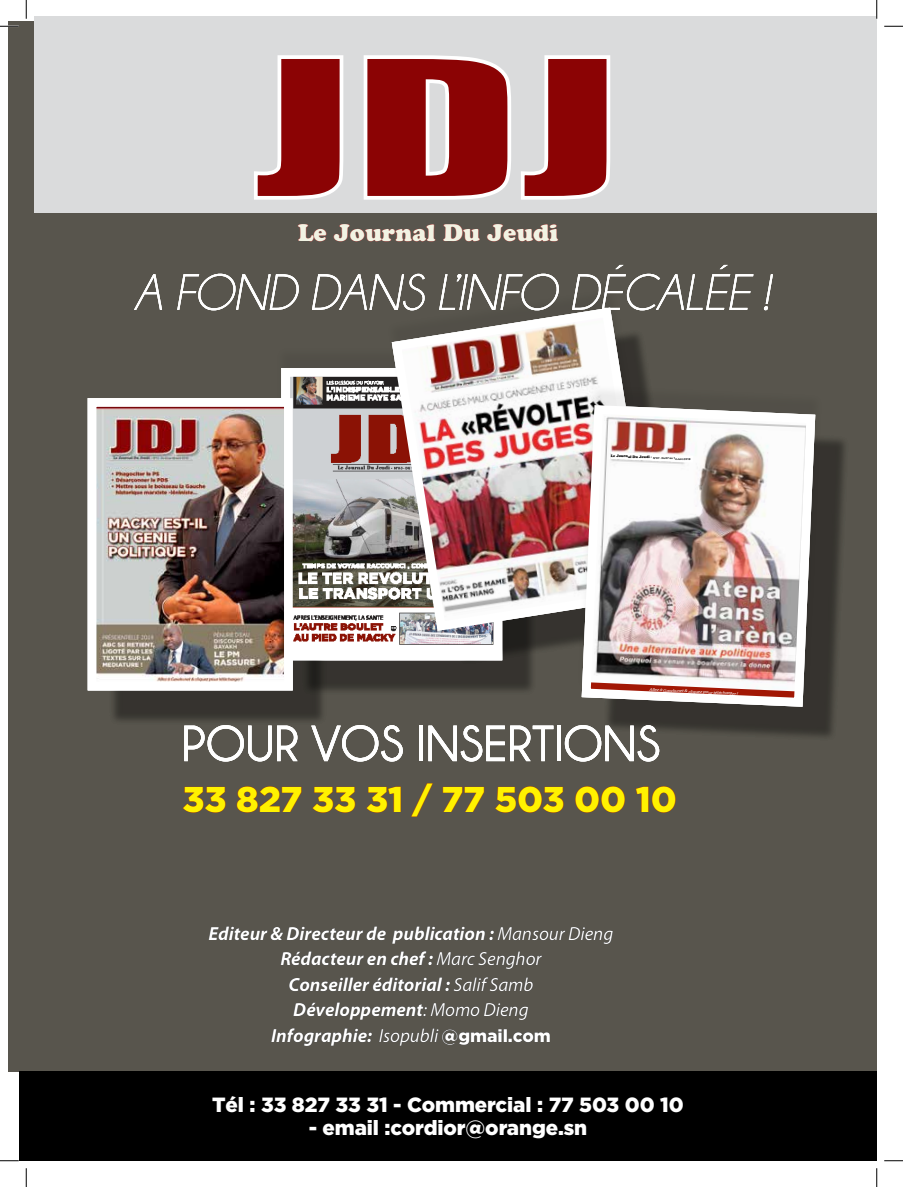
<style>
.page{position:relative;width:903px;height:1187px;background:#fff}
.page>*{position:absolute;margin:0;border:0;box-sizing:border-box;transform-origin:0 0}
.t1{font:italic 51.62px "Champagne&Limousines";letter-spacing:-.005em;color:#fff}
.t2{font:700 51.12px "Champagne&Limousines";letter-spacing:-.005em;color:#fff}
.t3{font:900 35.75px "Gotham";letter-spacing:-.005em;color:#fff200}
.t4{font:23.75px "Cooper Black Std";color:#f1f3e3}
.t5{font:900 20.5px "Gotham";letter-spacing:-.005em;color:#fff}
.t6{font:italic 700 19px/25.5px "Myriad Pro";letter-spacing:-.005em;color:#fff;text-align:center}
.t7{font:italic 4.25px "Myriad Pro";color:#fff;scale:1.22 1}
.t8{font:700 2.75px "Aileron";color:#000}
.s1{font-family:"Cooper Black Std";font-weight:400;font-size:3.5px}
.s2{font-weight:400}
.s3{font-family:"Gotham";font-weight:900;font-style:normal;font-size:17.5px}
</style>
<div class="page">
<div style="left:9px;top:21px;width:868px;height:1050px;background:#58554d"></div>
<img style="left:98px;top:408px;width:177px;height:272px">
<div style="left:302px;top:389px;width:235px;height:306px;background:#000;opacity:.22"></div>
<div style="left:413px;top:329px;width:277px;height:335px;background:#000;opacity:.22"></div>
<div style="left:603px;top:426px;width:246px;height:315px;background:#000;opacity:.22"></div>
<div style="left:108px;top:419px;width:219px;height:306px;background:#000;opacity:.22"></div>
<div style="left:34px;top:16px;width:843px;height:196px;background:#dadbdc"></div>
<div style="left:275px;top:347px;width:235px;height:306px;background:#000;opacity:.07"></div>
<svg style="left:291px;top:378px;width:201px;height:272px;background:#a59794"></svg>
<div style="left:281px;top:368px;width:221px;height:292px;border:9px solid #fff"></div>
<div style="left:386px;top:287px;width:277px;height:336px;background:#58554d"></div>
<img style="left:387px;top:307px;width:260px;height:329px">
<div style="left:576px;top:384px;width:247px;height:315px;background:#000;opacity:.07"></div>
<img style="left:577px;top:400px;width:243px;height:311px">
<div style="left:88px;top:398px;width:205px;height:292px;border:9px solid #fff"></div>
<svg style="left:254px;top:55px;width:356px;height:145px"></svg>
<div style="left:19px;top:1071px;width:858px;height:89px;background:#000"></div>
<svg style="left:0;top:25px;width:19px;height:2px"></svg>
<svg style="left:884px;top:25px;width:19px;height:2px"></svg>
<svg style="left:0;top:1160px;width:19px;height:1px"></svg>
<svg style="left:884px;top:1160px;width:19px;height:1px"></svg>
<svg style="left:25px;top:0;width:2px;height:19px"></svg>
<svg style="left:25px;top:1168px;width:2px;height:18px"></svg>
<svg style="left:876px;top:0;width:1px;height:19px"></svg>
<svg style="left:876px;top:1168px;width:1px;height:18px"></svg>
<p class="t4" style="left:298px;top:219px;width:262px">Le Journal Du Jeudi</p>
<h1 class="t1" style="left:134px;top:263px;width:636px">A FOND DANS L’INFO DÉCALÉE !</h1>
<p class="t8" style="left:611px;top:453px;width:81px;rotate:3deg"><span class="s1">Le Journal Du Jeudi -</span> N°07 - Du 07 au 14 Juin 2018</p>
<p class="t7" style="left:650px;top:687px;width:74px;rotate:2deg">Allez à Gawlo.net &amp; cliquez pour télécharger !</p>
<h2 class="t2" style="left:181px;top:715px;width:481px">POUR VOS INSERTIONS</h2>
<h3 class="t3" style="left:182px;top:778px;width:496px">33 827 33 31 / 77 503 00 10</h3>
<p class="t6" style="left:209px;top:920px;width:406px">Editeur &amp; Directeur de publication : <span class="s2">Mansour Dieng </span>Rédacteur en chef : <span class="s2">Marc Senghor<br></span>Conseiller éditorial : <span class="s2">Salif Samb<br></span>Développement<span class="s2">: Momo Dieng<br></span>Infographie: <span class="s2">Isopubli</span> <span class="s3">@gmail.com</span></p>
<p class="t5" style="left:212px;top:1092px;width:473px">Tél : 33 827 33 31 - Commercial : 77 503 00 10</p>
<p class="t5" style="left:309px;top:1116px;width:280px">- email :cordior@orange.sn</p>
<p class="t5" style="left:343px;top:1097px;width:280px">- email :cordior@orange.sn</p>
</div>
